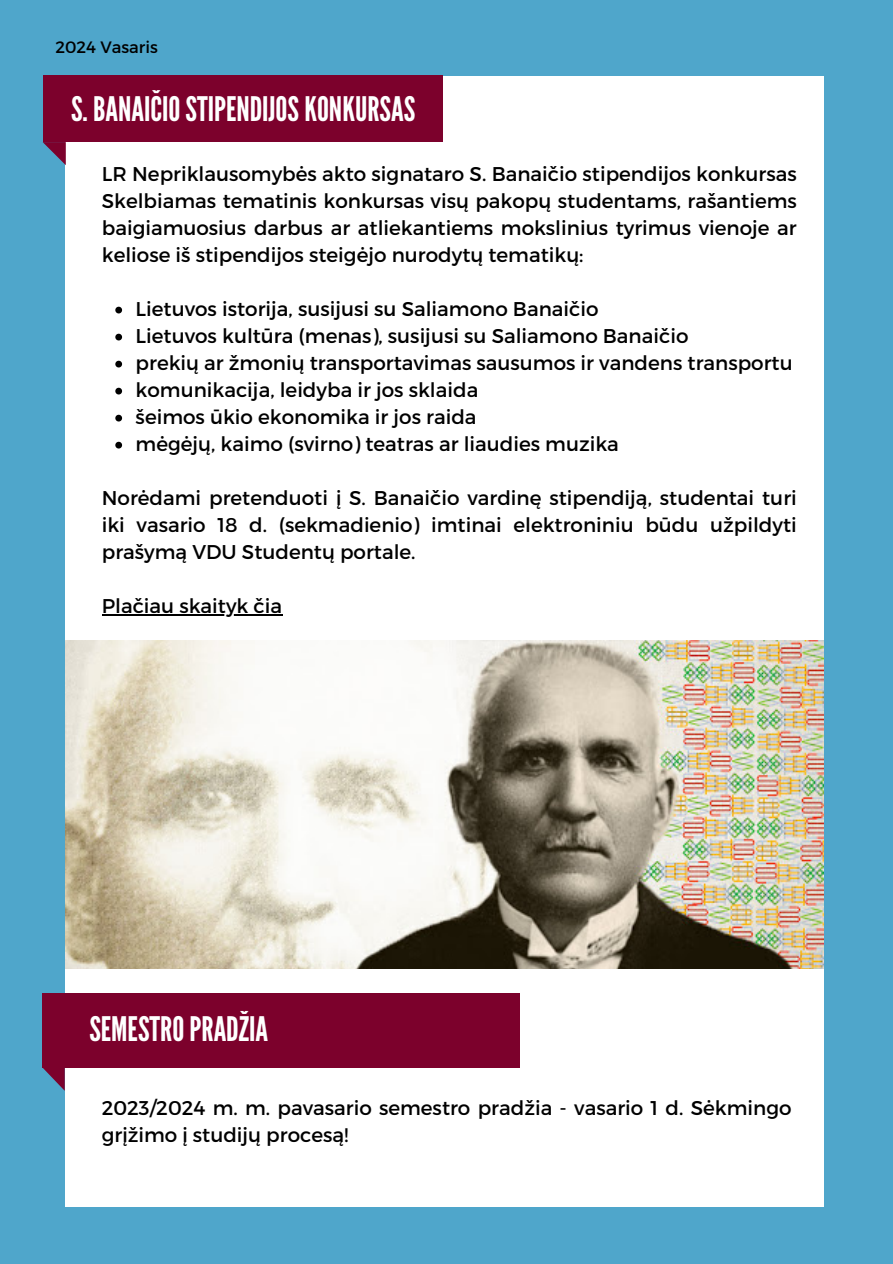
<style>
.page{position:relative;width:893px;height:1264px;background:#fff}
.page>*{position:absolute;margin:0;border:0;box-sizing:border-box;transform-origin:0 0}
.t1{font:33.75px "League Gothic";color:#fff}
.t2{font:19.95px/27px "Montserrat";color:#000;text-align:justify}
.t3{font:16.5px "Montserrat";color:#000}
</style>
<div class="page">
<div style="left:0;top:0;width:892px;height:1263px;background:#4fa6cb"></div>
<div style="left:66px;top:76px;width:757px;height:1130px;background:#fff"></div>
<div style="left:43px;top:993px;width:476px;height:74px;background:#7c012c"></div>
<svg style="left:43px;top:1067px;width:22px;height:23px"></svg>
<div style="left:43px;top:76px;width:399px;height:66px;background:#7c012c"></div>
<svg style="left:43px;top:142px;width:23px;height:23px"></svg>
<img style="left:66px;top:641px;width:757px;height:327px">
<svg style="left:115px;top:307px;width:7px;height:6px"></svg>
<svg style="left:115px;top:334px;width:7px;height:6px"></svg>
<svg style="left:115px;top:361px;width:7px;height:6px"></svg>
<svg style="left:115px;top:388px;width:7px;height:6px"></svg>
<svg style="left:115px;top:415px;width:7px;height:6px"></svg>
<svg style="left:115px;top:442px;width:7px;height:6px"></svg>
<hr style="left:102px;top:614px;width:180px;height:1px;background:#000">
<h1 class="t3" style="left:55px;top:36px;width:104px">2024 Vasaris</h1>
<p class="t1" style="left:71px;top:89px;width:346px">S.BANAIČIOSTIPENDIJOSKONKURSAS</p>
<h2 class="t2" style="left:102px;top:159px;width:696px">LR Nepriklausomybės akto signataro S. Banaičio stipendijos konkursas Skelbiamas tematinis konkursas visų pakopų studentams, rašantiems baigiamuosius darbus ar atliekantiems mokslinius tyrimus vienoje ar keliose iš stipendijos steigėjo nurodytų tematikų:</h2>
<p class="t2" style="left:136px;top:294px;width:464px">Lietuvos istorija, susijusi su Saliamono Banaičio</p>
<p class="t2" style="left:136px;top:321px;width:554px">Lietuvos kultūra (menas), susijusi su Saliamono Banaičio</p>
<p class="t2" style="left:136px;top:348px;width:658px">prekių ar žmonių transportavimas sausumos ir vandens transportu</p>
<p class="t2" style="left:136px;top:375px;width:344px">komunikacija, leidyba ir jos sklaida</p>
<p class="t2" style="left:136px;top:402px;width:342px">šeimos ūkio ekonomika ir jos raida</p>
<p class="t2" style="left:136px;top:429px;width:484px">mėgėjų, kaimo (svirno) teatras ar liaudies muzika</p>
<h2 class="t2" style="left:102px;top:483px;width:696px">Norėdami pretenduoti į S. Banaičio vardinę stipendiją, studentai turi iki vasario 18 d. (sekmadienio) imtinai elektroniniu būdu užpildyti prašymą VDU Studentų portale.</h2>
<h2 class="t2" style="left:102px;top:591px;width:182px">Plačiau skaityk čia</h2>
<h1 class="t1" style="left:89px;top:1009px;width:180px">SEMESTROPRADŽIA</h1>
<p class="t2" style="left:102px;top:1093px;width:691px">2023/2024 m. m. pavasario semestro pradžia - vasario 1 d. Sėkmingo grįžimo į studijų procesą!</p>
</div>
